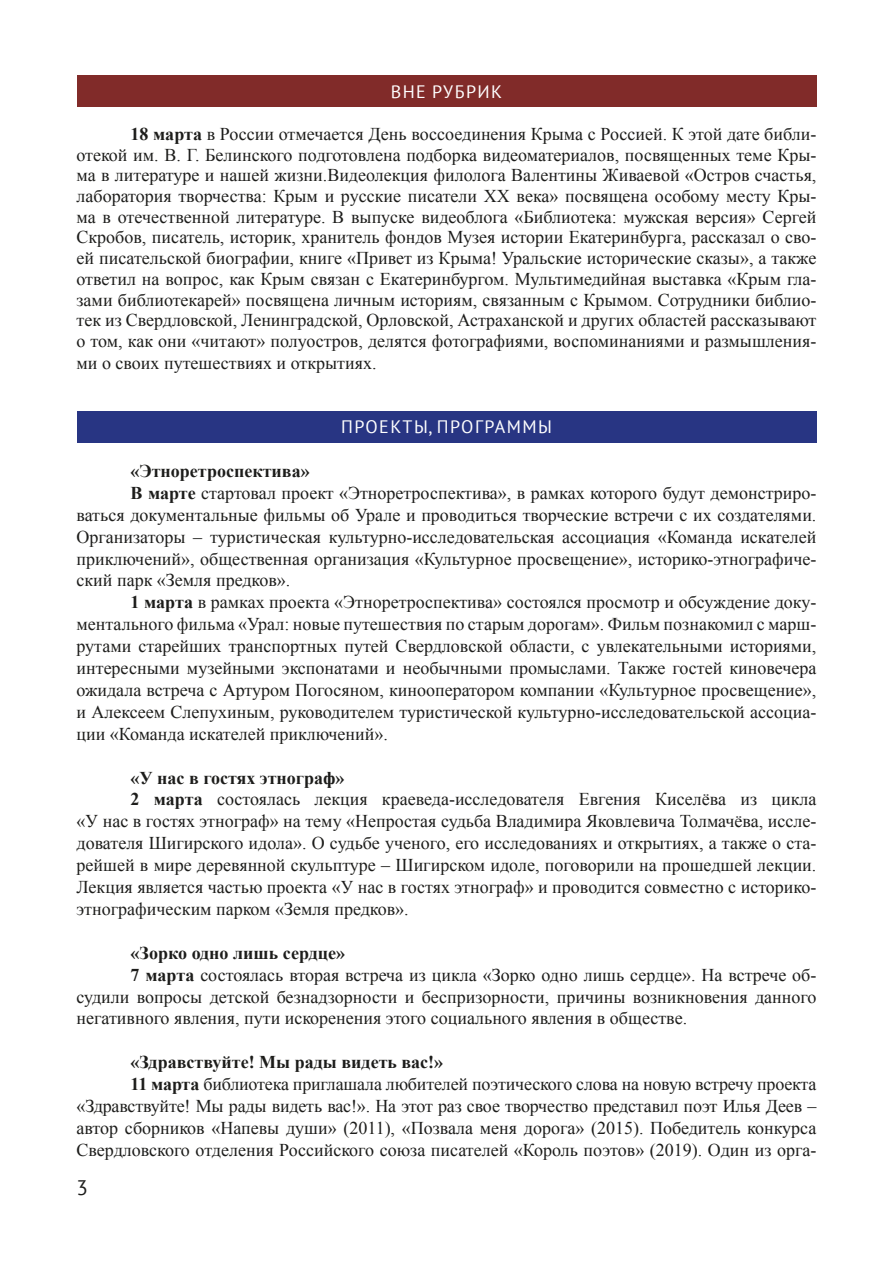
<style>
.page{position:relative;width:893px;height:1263px;background:#fff}
.page>*{position:absolute;margin:0;border:0;box-sizing:border-box;transform-origin:0 0}
.t1{font:21px "PT Sans";color:#1d1d1b}
.основной{font:18px/21.9px "Times New Roman";color:#1d1d1b;text-align:justify}
.основной-2{font:700 18px "Times New Roman";color:#1d1d1b}
.подгаз{font:18px "PT Sans";letter-spacing:.08em;color:#fff}
.s1{font-weight:700}
</style>
<div class="page">
<div style="left:77px;top:411px;width:739px;height:32px;background:#283583"></div>
<div style="left:77px;top:75px;width:739px;height:32px;background:#812b29"></div>
<p class="подгаз" style="left:391px;top:80px;width:113px">ВНЕ РУБРИК</p>
<p class="основной" style="left:77px;top:123px;width:741px;line-height:20.9px;text-indent:54px"><span class="s1">18 марта</span> в России отмечается День воссоединения Крыма с Россией. К этой дате библи&shy;отекой им. В. Г. Белинского подготовлена подборка видеоматериалов, посвященных теме Кры&shy;ма в литературе и нашей жизни.Видеолекция филолога Валентины Живаевой «Остров счастья, лаборатория творчества: Крым и русские писатели XX века» посвящена особому месту Кры&shy;ма в отечественной литературе. В выпуске видеоблога «Библиотека: мужская версия» Сергей Скробов, писатель, историк, хранитель фондов Музея истории Екатеринбурга, рассказал о сво&shy;ей писательской биографии, книге «Привет из Крыма! Уральские исторические сказы», а также ответил на вопрос, как Крым связан с Екатеринбургом. Мультимедийная выставка «Крым гла&shy;зами библиотекарей» посвящена личным историям, связанным с Крымом. Сотрудники библио&shy;тек из Свердловской, Ленинградской, Орловской, Астраханской и других областей рассказывают о том, как они «читают» полуостров, делятся фотографиями, воспоминаниями и размышления&shy;ми о своих путешествиях и открытиях.</p>
<p class="подгаз" style="left:341px;top:415px;width:212px">ПРОЕКТЫ, ПРОГРАММЫ</p>
<p class="основной-2" style="left:131px;top:458px;width:181px">«Этноретроспектива»</p>
<p class="основной" style="left:77px;top:481px;width:741px;text-indent:54px"><span class="s1">В марте</span> стартовал проект «Этноретроспектива», в рамках которого будут демонстриро&shy;ваться документальные фильмы об Урале и проводиться творческие встречи с их создателями.<br>Организаторы – туристическая культурно-исследовательская ассоциация «Команда искателей приключений», общественная организация «Культурное просвещение», историко-этнографиче&shy;ский парк «Земля предков».</p>
<p class="основной" style="left:77px;top:591px;width:741px;text-indent:54px"><span class="s1">1 марта</span> в рамках проекта «Этноретроспектива» состоялся просмотр и обсуждение доку&shy;ментального фильма «Урал: новые путешествия по старым дорогам». Фильм познакомил с марш&shy;рутами старейших транспортных путей Свердловской области, с увлекательными историями, интересными музейными экспонатами и необычными промыслами. Также гостей киновечера ожидала встреча с Артуром Погосяном, кинооператором компании «Культурное просвещение», и Алексеем Слепухиным, руководителем туристической культурно-исследовательской ассоциа&shy;ции «Команда искателей приключений».</p>
<p class="основной-2" style="left:131px;top:765px;width:215px">«У нас в гостях этнограф»</p>
<p class="основной" style="left:77px;top:788px;width:741px;text-indent:54px"><span class="s1">2 марта</span> состоялась лекция краеведа-исследователя Евгения Киселёва из цикла «У нас в гостях этнограф» на тему «Непростая судьба Владимира Яковлевича Толмачёва, иссле&shy;дователя Шигирского идола». О судьбе ученого, его исследованиях и открытиях, а также о ста&shy;рейшей в мире деревянной скульптуре – Шигирском идоле, поговорили на прошедшей лекции.<br>Лекция является частью проекта «У нас в гостях этнограф» и проводится совместно с историко&shy;этнографическим парком «Земля предков».</p>
<p class="основной-2" style="left:131px;top:940px;width:216px">«Зорко одно лишь сердце»</p>
<p class="основной" style="left:77px;top:963px;width:741px;text-indent:54px"><span class="s1">7 марта</span> состоялась вторая встреча из цикла «Зорко одно лишь сердце». На встрече об&shy;судили вопросы детской безнадзорности и беспризорности, причины возникновения данного негативного явления, пути искоренения этого социального явления в обществе.</p>
<p class="основной-2" style="left:131px;top:1050px;width:314px">«Здравствуйте! Мы рады видеть вас!»</p>
<p class="основной" style="left:77px;top:1073px;width:741px;text-indent:54px"><span class="s1">11 марта</span> библиотека приглашала любителей поэтического слова на новую встречу проекта «Здравствуйте! Мы рады видеть вас!». На этот раз свое творчество представил поэт Илья Деев – автор сборников «Напевы души» (2011), «Позвала меня дорога» (2015). Победитель конкурса Свердловского отделения Российского союза писателей «Король поэтов» (2019). Один из орга-</p>
<p class="t1" style="left:77px;top:1174px;width:13px">3</p>
</div>
